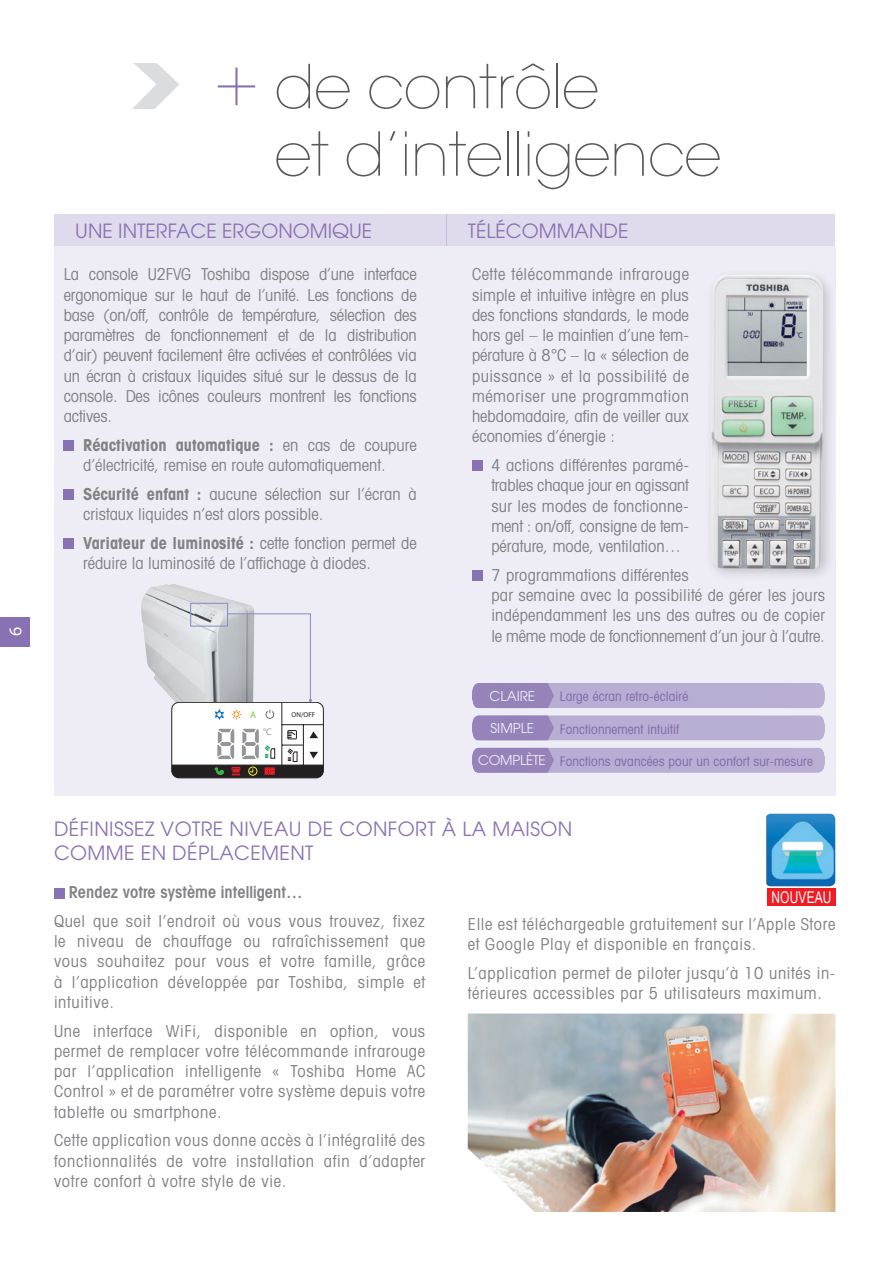
<style>
.page{position:relative;width:893px;height:1263px;background:#fff}
.page>*{position:absolute;margin:0;border:0;box-sizing:border-box;transform-origin:0 0}
.t1{font:200 60px/67.5px "Avant Garde";letter-spacing:-.01em;color:#57585a}
.t2{font:19.5px/24px "Avant Garde";letter-spacing:.02em;color:#8972b3}
.t3{font:19.5px "Avant Garde";color:#8972b3}
.t4{font:18px "Myriad Pro";color:#fff}
.t5{font:condensed 16.5px/20.2px "Avant Garde";letter-spacing:.015em;color:#808285;text-align:justify}
.t6{font:condensed 16.5px/20.2px "Avant Garde";letter-spacing:.04em;color:#808285}
.t7{font:600 condensed 16.5px "Avant Garde";color:#808285}
.t8{font:16.2px "Arial Narrow";letter-spacing:.01em;color:#fff;scale:.9 1}
.t9{font:13.5px "Avant Garde";color:#fff}
.t10{font:condensed 13.2px "Avant Garde";letter-spacing:.01em;color:#8972b3}
.t11{font:9.6px "Myriad Pro";color:#939598}
.t12{font:9.6px "Myriad Pro";color:#8bc63e}
.t13{font:7.05px "Myriad Pro";color:#231f20}
.s1{font-size:75px;color:#8972b3}
.s2{font-weight:700}
.s3{font-stretch:normal;font-size:13.5px;color:#fff}
</style>
<div class="page">
<div style="left:0;top:617px;width:30px;height:29px;background:#8972b3"></div>
<img style="left:132px;top:63px;width:47px;height:46px">
<div style="left:54px;top:246px;width:781px;height:549px;background:#eeedf5"></div>
<div style="left:54px;top:214px;width:392px;height:32px;background:#e0dbec"></div>
<div style="left:446px;top:214px;width:389px;height:32px;background:#e0dbec"></div>
<div style="left:64px;top:441px;width:10px;height:10px;background:#8972b3"></div>
<div style="left:64px;top:490px;width:10px;height:10px;background:#8972b3"></div>
<div style="left:64px;top:539px;width:10px;height:10px;background:#8972b3"></div>
<img style="left:141px;top:584px;width:97px;height:123px">
<svg style="left:172px;top:602px;width:152px;height:176px"></svg>
<div style="left:472px;top:460px;width:10px;height:10px;background:#8972b3"></div>
<div style="left:472px;top:571px;width:10px;height:10px;background:#8972b3"></div>
<div style="left:555px;top:683px;width:270px;height:25px;background:#b8add2"></div>
<div style="left:470px;top:677px;width:85px;height:32px;background:#fff;opacity:.24"></div>
<div style="left:470px;top:714px;width:355px;height:27px;background:#fff;opacity:.24"></div>
<div style="left:555px;top:715px;width:270px;height:25px;background:#b8add2"></div>
<div style="left:470px;top:714px;width:85px;height:27px;background:#fff;opacity:.24"></div>
<div style="left:470px;top:746px;width:355px;height:28px;background:#e6e3ef"></div>
<div style="left:555px;top:748px;width:270px;height:25px;background:#b8add2"></div>
<div style="left:470px;top:746px;width:85px;height:28px;background:#fff;opacity:.24"></div>
<div style="left:705px;top:269px;width:131px;height:313px;background:#231f20;opacity:.2"></div>
<img style="left:711px;top:275px;width:112px;height:294px">
<div style="left:54px;top:888px;width:10px;height:10px;background:#8972b3"></div>
<img style="left:766px;top:814px;width:69px;height:72px">
<div style="left:767px;top:888px;width:68px;height:17px;background:#ee1d23"></div>
<img style="left:468px;top:1013px;width:367px;height:199px">
<p class="t4" style="left:4px;top:636px;width:11px;rotate:-90deg">6</p>
<h1 class="t1" style="left:274px;top:54px;width:448px;text-indent:-61px"><span class="s1">+</span> de contrôle<br>et d’intelligence</h1>
<p class="t3" style="left:75px;top:219px;width:299px">UNE INTERFACE ERGONOMIQUE</p>
<p class="t3" style="left:468px;top:219px;width:162px">TÉLÉCOMMANDE</p>
<p class="t5" style="left:64px;top:264px;width:354px">La console U2FVG Toshiba dispose d’une interface ergonomique sur le haut de l’unité. Les fonctions de base (on/off, contrôle de température, sélection des paramètres de fonctionnement et de la distribution d’air) peuvent facilement être activées et contrôlées via un écran à cristaux liquides situé sur le dessus de la console. Des icônes couleurs montrent les fonctions actives.</p>
<p class="t5" style="left:83px;top:434px;width:335px"><span class="s2">Réactivation automatique :</span> en cas de coupure d’électricité, remise en route automatiquement.</p>
<p class="t5" style="left:83px;top:484px;width:335px"><span class="s2">Sécurité enfant :</span> aucune sélection sur l’écran à cristaux liquides n’est alors possible.</p>
<p class="t5" style="left:83px;top:533px;width:335px"><span class="s2">Variateur de luminosité :</span> cette fonction permet de réduire la luminosité de l’affichage à diodes.</p>
<p class="t5" style="left:472px;top:264px;width:219px">Cette télécommande infrarouge simple et intuitive intègre en plus des fonctions standards, le mode hors gel – le maintien d’une tem&shy;pérature à 8°C – la « sélection de puissance » et la possibilité de mémoriser une programmation hebdomadaire, afin de veiller aux économies d’énergie :</p>
<p class="t5" style="left:491px;top:455px;width:199px">4 actions différentes paramé&shy;trables chaque jour en agissant sur les modes de fonctionne&shy;ment : on/off, consigne de tem&shy;pérature, mode, ventilation…</p>
<p class="t5" style="left:491px;top:565px;width:335px;text-align:left">7 programmations différentes<br>par semaine avec la possibilité de gérer les jours indépendamment les uns des autres ou de copier le même mode de fonctionnement d’un jour à l’autre.</p>
<p class="t12" style="left:250px;top:709px;width:7px">A</p>
<p class="t11" style="left:263px;top:727px;width:10px">°C</p>
<p class="t13" style="left:292px;top:710px;width:25px">ON/OFF</p>
<p class="t9" style="left:489px;top:688px;width:47px">CLAIRE</p>
<p class="t10" style="left:560px;top:688px;width:130px">Large écran retro-éclairé</p>
<p class="t9" style="left:491px;top:720px;width:45px">SIMPLE</p>
<p class="t10" style="left:560px;top:721px;width:121px">Fonctionnement intuitif</p>
<p class="t10" style="left:478px;top:753px;width:336px"><span class="s3">COMPLÈTE</span> Fonctions avancées pour un confort sur-mesure</p>
<p class="t2" style="left:54px;top:816px;width:520px">DÉFINISSEZ VOTRE NIVEAU DE CONFORT À LA MAISON<br>COMME EN DÉPLACEMENT</p>
<p class="t7" style="left:69px;top:882px;width:235px">Rendez votre système intelligent…</p>
<p class="t5" style="left:54px;top:910px;width:373px">Quel que soit l’endroit où vous vous trouvez, fixez le niveau de chauffage ou rafraîchissement que vous souhaitez pour vous et votre famille, grâce à l’application développée par Toshiba, simple et intuitive.</p>
<p class="t5" style="left:54px;top:1020px;width:373px">Une interface WiFi, disponible en option, vous permet de remplacer votre télécommande infrarouge par l’application intelligente « Toshiba Home AC Control » et de paramétrer votre système depuis votre tablette ou smartphone.</p>
<p class="t5" style="left:54px;top:1130px;width:373px">Cette application vous donne accès à l’intégralité des fonctionnalités de votre installation afin d’adapter votre confort à votre style de vie.</p>
<p class="t8" style="left:771px;top:885px;width:68px">NOUVEAU</p>
<p class="t6" style="left:468px;top:914px;width:369px">Elle est téléchargeable gratuitement sur l’Apple Store et Google Play et disponible en français.</p>
<p class="t6" style="left:468px;top:963px;width:369px">L’application permet de piloter jusqu’à 10 unités in&shy;térieures accessibles par 5 utilisateurs maximum.</p>
</div>
